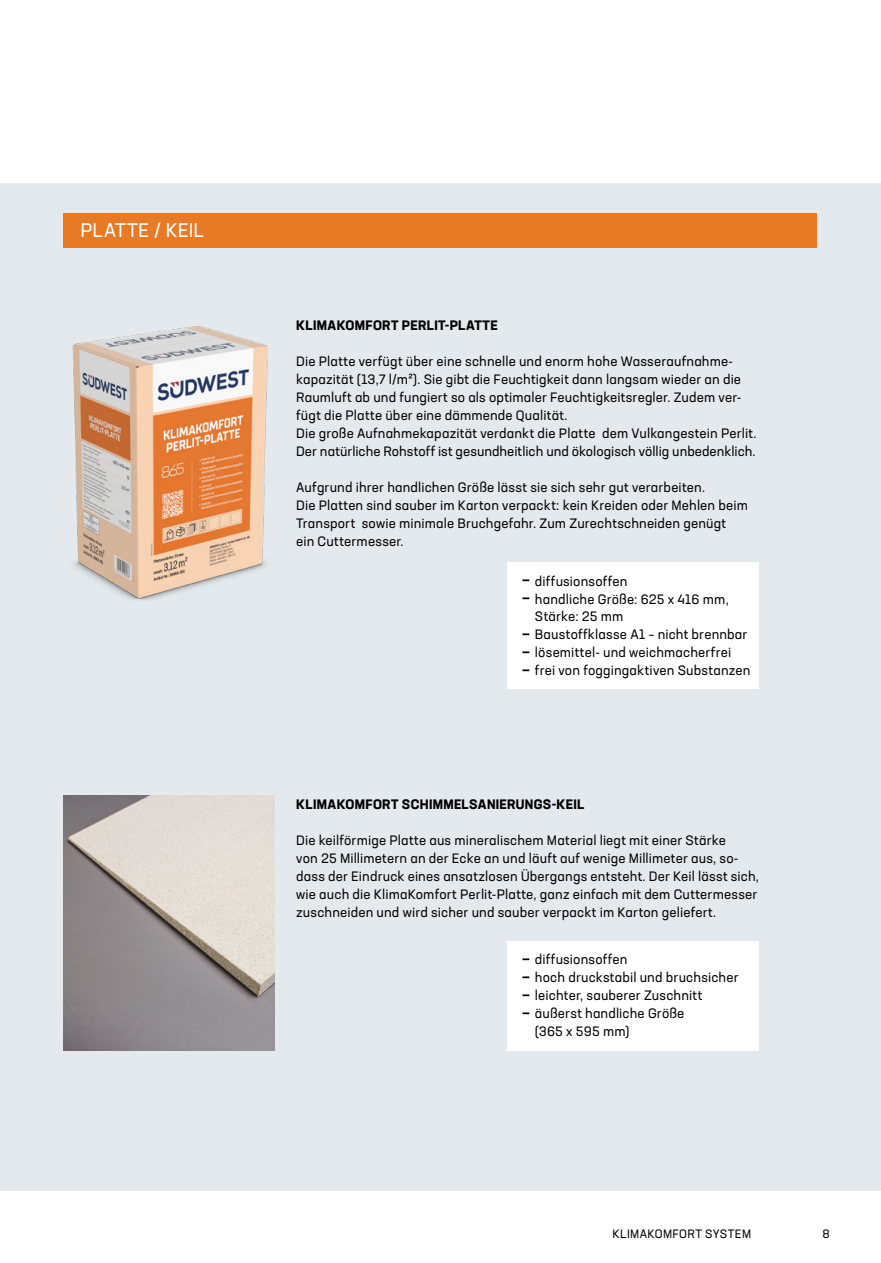
<style>
.page{position:relative;width:881px;height:1263px;background:#fff}
.page>*{position:absolute;margin:0;border:0;box-sizing:border-box;transform-origin:0 0}
.t1{font:19.5px "Neusa Next Pro";letter-spacing:.01em;color:#fff}
.t2{font:13.5px/18px "Neusa Next Pro";letter-spacing:.01em;color:#000}
.t3{font:700 13.5px "Neusa Next Pro";letter-spacing:.025em;color:#000}
.t4{font:12px "Neusa Next Pro";letter-spacing:.025em;color:#000}
.s1{font-weight:700}
</style>
<div class="page">
<div style="left:0;top:183px;width:880px;height:1008px;background:#e3e9ec"></div>
<div style="left:63px;top:213px;width:753px;height:34px;background:#e77a24"></div>
<div style="left:507px;top:562px;width:251px;height:126px;background:#fff"></div>
<div style="left:507px;top:941px;width:251px;height:110px;background:#fff"></div>
<img style="left:64px;top:795px;width:211px;height:256px">
<img style="left:72px;top:326px;width:196px;height:275px">
<h1 class="t1" style="left:80px;top:218px;width:125px">PLATTE / KEIL</h1>
<p class="t3" style="left:296px;top:317px;width:203px">KLIMAKOMFORT PERLIT-PLATTE</p>
<p class="t2" style="left:296px;top:352px;width:461px">Die Platte verfügt über eine schnelle und enorm hohe Wasseraufnahme&shy;kapazität (13,7 l/m²). Sie gibt die Feuchtigkeit dann langsam wieder an die Raumluft ab und fungiert so als optimaler Feuchtigkeitsregler. Zudem ver&shy;fügt die Platte über eine dämmende Qualität.<br>Die große Aufnahmekapazität verdankt die Platte dem Vulkangestein Perlit.<br>Der natürliche Rohstoff ist gesundheitlich und ökologisch völlig unbedenklich.</p>
<p class="t2" style="left:296px;top:478px;width:453px">Aufgrund ihrer handlichen Größe lässt sie sich sehr gut verarbeiten.<br>Die Platten sind sauber im Karton verpackt: kein Kreiden oder Mehlen beim Transport sowie minimale Bruchgefahr. Zum Zurechtschneiden genügt<br>ein Cuttermesser.</p>
<p class="t2" style="left:522px;top:571px;width:107px"><span class="s1">—</span> diffusionsoffen</p>
<p class="t2" style="left:534px;top:589px;width:195px;text-indent:-13px"><span class="s1">—</span> handliche Größe: 625 x 416 mm,<br>Stärke: 25 mm</p>
<p class="t2" style="left:522px;top:625px;width:227px"><span class="s1">—</span> Baustoffklasse A1 – nicht brennbar</p>
<p class="t2" style="left:522px;top:643px;width:210px"><span class="s1">—</span> lösemittel- und weichmacherfrei</p>
<p class="t2" style="left:522px;top:661px;width:230px"><span class="s1">—</span> frei von foggingaktiven Substanzen</p>
<p class="t3" style="left:296px;top:795px;width:289px">KLIMAKOMFORT SCHIMMELSANIERUNGS-KEIL</p>
<p class="t2" style="left:296px;top:831px;width:464px">Die keilförmige Platte aus mineralischem Material liegt mit einer Stärke<br>von 25 Millimetern an der Ecke an und läuft auf wenige Millimeter aus, so&shy;dass der Eindruck eines ansatzlosen Übergangs entsteht. Der Keil lässt sich, wie auch die KlimaKomfort Perlit-Platte, ganz einfach mit dem Cuttermesser zuschneiden und wird sicher und sauber verpackt im Karton geliefert.</p>
<p class="t2" style="left:522px;top:950px;width:107px"><span class="s1">—</span> diffusionsoffen</p>
<p class="t2" style="left:522px;top:968px;width:218px"><span class="s1">—</span> hoch druckstabil und bruchsicher</p>
<p class="t2" style="left:522px;top:986px;width:181px"><span class="s1">—</span> leichter, sauberer Zuschnitt</p>
<p class="t2" style="left:534px;top:1004px;width:151px;text-indent:-13px"><span class="s1">—</span> äußerst handliche Größe (365 x 595 mm)</p>
<p class="t4" style="left:612px;top:1226px;width:140px">KLIMAKOMFORT SYSTEM</p>
<p class="t4" style="left:822px;top:1226px;width:9px">8</p>
</div>
